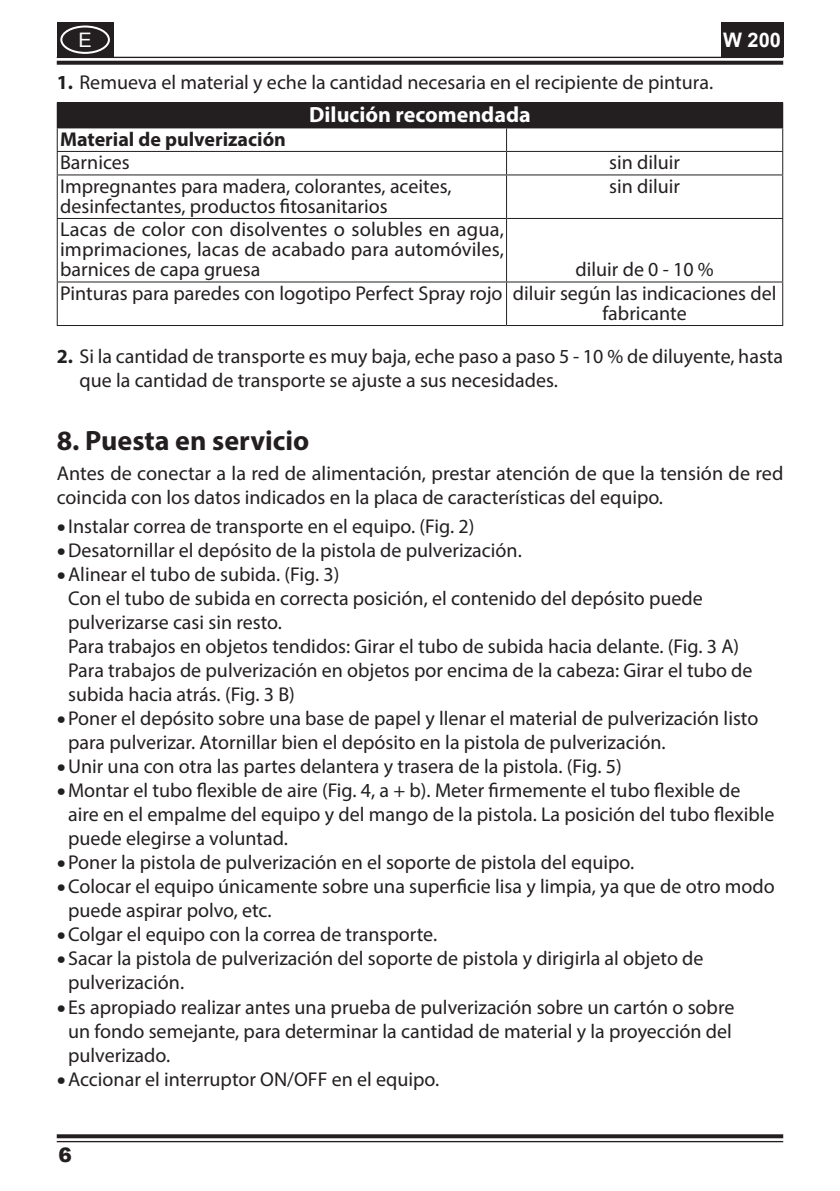
<style>
.page{position:relative;width:840px;height:1191px;background:#fff}
.page>*{position:absolute;margin:0;border:0;box-sizing:border-box;transform-origin:0 0}
.t1{font:700 28px "Myriad Pro";color:#231f20}
.t2{font:700 22px "Myriad Pro";color:#fff}
.t3{font:20px/24px "Myriad Pro";color:#231f20}
.t4{font:700 20px "Myriad Pro";color:#231f20}
.t5{font:700 20px "Arial";color:#fff}
.t6{font:20px "Arial";color:#fff}
.t7{font:900 20px "Arial";color:#231f20}
.s1{font-weight:700}
.s2{font-size:32px}
</style>
<div class="page">
<div style="left:57px;top:23px;width:56px;height:34px;background:#231f20"></div>
<div style="left:60px;top:26px;width:50px;height:28px;border:2px solid #fff;border-radius:50%"></div>
<hr style="left:57px;top:57px;width:725px;height:1px;background:#231f20">
<svg style="left:57px;top:61px;width:725px;height:4px;background:#322e2f"></svg>
<svg style="left:57px;top:1134px;width:725px;height:4px;background:#322e2f"></svg>
<hr style="left:57px;top:1141px;width:725px;height:1px;background:#231f20">
<div style="left:720px;top:23px;width:62px;height:34px;background:#231f20"></div>
<div style="left:57px;top:103px;width:725px;height:25px;background:#231f20"></div>
<hr style="left:57px;top:102px;width:449px;height:1px;background:#231f20">
<hr style="left:506px;top:102px;width:276px;height:1px;background:#231f20">
<hr style="left:57px;top:151px;width:449px;height:1px;background:#231f20">
<svg style="left:57px;top:128px;width:1px;height:46px"></svg>
<hr style="left:506px;top:151px;width:276px;height:1px;background:#231f20">
<hr style="left:57px;top:174px;width:449px;height:1px;background:#231f20">
<hr style="left:57px;top:175px;width:1px;height:43px;background:#231f20">
<hr style="left:506px;top:174px;width:276px;height:1px;background:#231f20">
<hr style="left:505px;top:175px;width:1px;height:43px;background:#231f20">
<hr style="left:781px;top:175px;width:1px;height:43px;background:#231f20">
<hr style="left:57px;top:218px;width:449px;height:1px;background:#231f20">
<hr style="left:57px;top:219px;width:1px;height:62px;background:#231f20">
<hr style="left:506px;top:218px;width:276px;height:1px;background:#231f20">
<hr style="left:505px;top:219px;width:1px;height:62px;background:#231f20">
<hr style="left:781px;top:219px;width:1px;height:62px;background:#231f20">
<hr style="left:57px;top:281px;width:449px;height:1px;background:#231f20">
<hr style="left:57px;top:282px;width:1px;height:43px;background:#231f20">
<hr style="left:506px;top:281px;width:276px;height:1px;background:#231f20">
<hr style="left:505px;top:282px;width:1px;height:43px;background:#231f20">
<hr style="left:781px;top:282px;width:1px;height:43px;background:#231f20">
<hr style="left:57px;top:325px;width:449px;height:1px;background:#231f20">
<hr style="left:506px;top:325px;width:276px;height:1px;background:#231f20">
<div style="left:72px;top:443px;width:9px;height:9px;border:4px solid #fff;border-radius:50%"></div>
<p class="t6" style="left:78px;top:27px;width:15px">E</p>
<p class="t5" style="left:722px;top:27px;width:59px">W 200</p>
<p class="t3" style="left:57px;top:70px;width:657px"><span class="s1">1.</span> Remueva el material y eche la cantidad necesaria en el recipiente de pintura.</p>
<p class="t2" style="left:309px;top:100px;width:223px">Dilución recomendada</p>
<p class="t4" style="left:60px;top:126px;width:227px">Material de pulverización</p>
<p class="t3" style="left:60px;top:150px;width:71px">Barnices</p>
<p class="t3" style="left:609px;top:150px;width:72px">sin diluir</p>
<p class="t3" style="left:60px;top:176px;width:393px;line-height:20px">Impregnantes para madera, colorantes, aceites, desinfectantes, productos fitosanitarios</p>
<p class="t3" style="left:609px;top:174px;width:72px">sin diluir</p>
<p class="t3" style="left:60px;top:219px;width:445px;line-height:20px;text-align:justify">Lacas de color con disolventes o solubles en agua, imprimaciones, lacas de acabado para automóviles, barnices de capa gruesa</p>
<p class="t3" style="left:60px;top:257px;width:717px;text-indent:515px">diluir de 0 - 10 %<br>Pinturas para paredes con logotipo Perfect Spray rojo diluir según las indicaciones del</p>
<p class="t3" style="left:602px;top:301px;width:86px">fabricante</p>
<p class="t3" style="left:79px;top:343px;width:704px;text-indent:-23px"><span class="s1">2.</span> Si la cantidad de transporte es muy baja, eche paso a paso 5 - 10 % de diluyente, hasta que la cantidad de transporte se ajuste a sus necesidades.</p>
<h1 class="t1" style="left:57px;top:422px;width:254px">8. Puesta en servicio</h1>
<p class="t3" style="left:57px;top:460px;width:727px">Antes de conectar a la red de alimentación, prestar atención de que la tensión de red coincida con los datos indicados en la placa de características del equipo.</p>
<p class="t3" style="left:57px;top:514px;width:419px"><span class="s2">•</span>Instalar correa de transporte en el equipo. (Fig. 2)</p>
<p class="t3" style="left:57px;top:538px;width:466px"><span class="s2">•</span>Desatornillar el depósito de la pistola de pulverización.</p>
<p class="t3" style="left:68px;top:562px;width:685px;text-indent:-11px"><span class="s2">•</span>Alinear el tubo de subida. (Fig. 3)<br>Con el tubo de subida en correcta posición, el contenido del depósito puede pulverizarse casi sin resto.<br>Para trabajos en objetos tendidos: Girar el tubo de subida hacia delante. (Fig. 3 A)<br>Para trabajos de pulverización en objetos por encima de la cabeza: Girar el tubo de subida hacia atrás. (Fig. 3 B)</p>
<p class="t3" style="left:68px;top:706px;width:691px;text-indent:-11px"><span class="s2">•</span>Poner el depósito sobre una base de papel y llenar el material de pulverización listo para pulverizar. Atornillar bien el depósito en la pistola de pulverización.</p>
<p class="t3" style="left:57px;top:754px;width:566px"><span class="s2">•</span>Unir una con otra las partes delantera y trasera de la pistola. (Fig. 5)</p>
<p class="t3" style="left:68px;top:778px;width:707px;text-indent:-11px"><span class="s2">•</span>Montar el tubo flexible de aire (Fig. 4, a + b). Meter firmemente el tubo flexible de aire en el empalme del equipo y del mango de la pistola. La posición del tubo flexible puede elegirse a voluntad.</p>
<p class="t3" style="left:57px;top:850px;width:578px"><span class="s2">•</span>Poner la pistola de pulverización en el soporte de pistola del equipo.</p>
<p class="t3" style="left:68px;top:874px;width:707px;text-indent:-11px"><span class="s2">•</span>Colocar el equipo únicamente sobre una superficie lisa y limpia, ya que de otro modo puede aspirar polvo, etc.</p>
<p class="t3" style="left:57px;top:922px;width:382px"><span class="s2">•</span>Colgar el equipo con la correa de transporte.</p>
<p class="t3" style="left:68px;top:946px;width:636px;text-indent:-11px"><span class="s2">•</span>Sacar la pistola de pulverización del soporte de pistola y dirigirla al objeto de pulverización.</p>
<p class="t3" style="left:68px;top:994px;width:667px;text-indent:-11px"><span class="s2">•</span>Es apropiado realizar antes una prueba de pulverización sobre un cartón o sobre un fondo semejante, para determinar la cantidad de material y la proyección del pulverizado.</p>
<p class="t3" style="left:57px;top:1066px;width:383px"><span class="s2">•</span>Accionar el interruptor ON/OFF en el equipo.</p>
<p class="t7" style="left:59px;top:1140px;width:15px">6</p>
</div>
